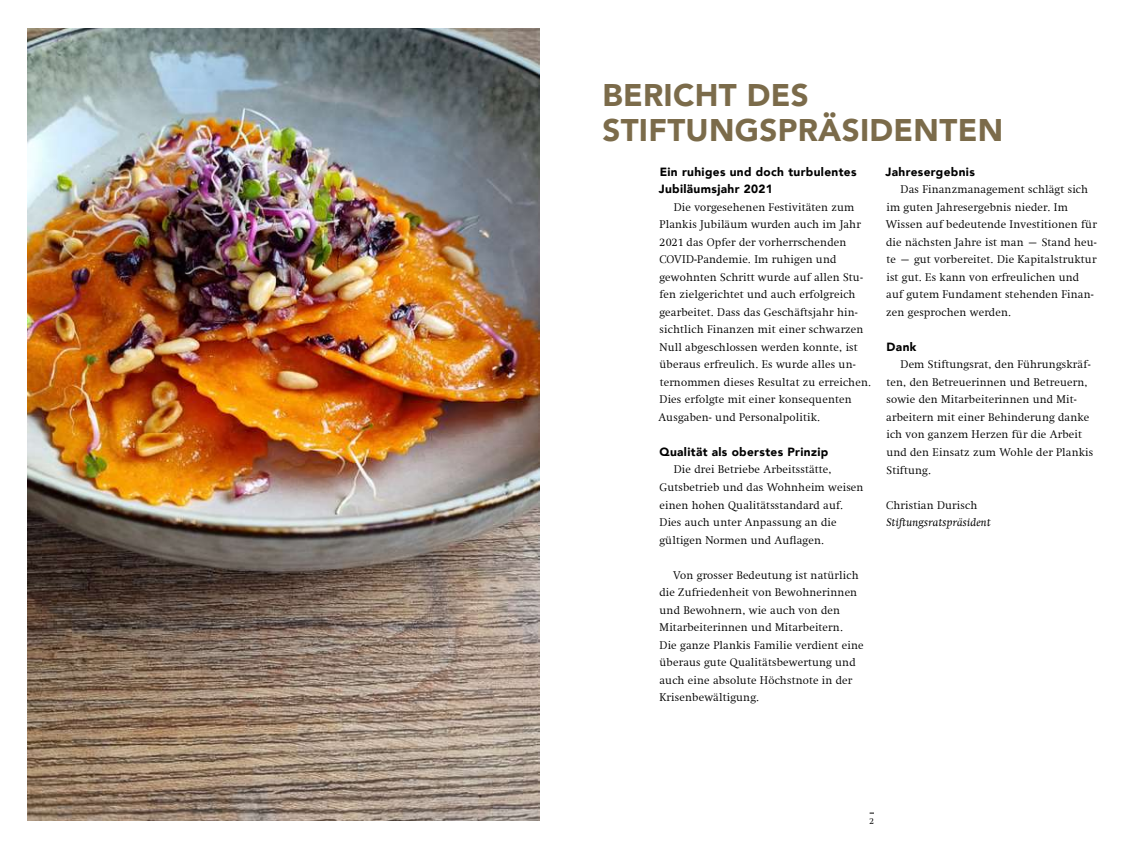
<style>
.page{position:relative;width:1134px;height:851px;background:#fff}
.page>*{position:absolute;margin:0;border:0;box-sizing:border-box;transform-origin:0 0}
.t1{font:900 31.25px/35px "Avenir";letter-spacing:.01em;color:#7b6b4a}
.t2{font:900 11.88px/17.5px "Avenir";letter-spacing:.03em;color:#000}
.t3{font:300 11.25px/17.5px "Swift Com";letter-spacing:.015em;color:#000}
.t4{font:italic 11.25px "Swift Com";letter-spacing:.015em;color:#000}
.t5{font:300 8.75px "Swift Com";color:#000}
</style>
<div class="page">
<img style="left:28px;top:28px;width:511px;height:792px">
<h1 class="t1" style="left:602px;top:76px;width:402px">BERICHT DES<br>STIFTUNGSPRÄSIDENTEN</h1>
<p class="t2" style="left:659px;top:162px;width:199px">Ein ruhiges und doch turbulentes<br>Jubiläumsjahr 2021</p>
<p class="t3" style="left:658px;top:198px;width:214px;text-indent:15px">Die vorgesehenen Festivitäten zum Plankis Jubiläum wurden auch im Jahr 2021 das Opfer der vorherrschenden COVID-Pandemie. Im ruhigen und gewohnten Schritt wurde auf allen Stu&shy;fen zielgerichtet und auch erfolgreich gearbeitet. Dass das Geschäftsjahr hin&shy;sichtlich Finanzen mit einer schwarzen Null abgeschlossen werden konnte, ist überaus erfreulich. Es wurde alles un&shy;ternommen dieses Resultat zu erreichen.<br>Dies erfolgte mit einer konsequenten Ausgaben- und Personalpolitik.</p>
<p class="t2" style="left:659px;top:442px;width:170px">Qualität als oberstes Prinzip</p>
<p class="t3" style="left:659px;top:461px;width:206px;text-indent:14px">Die drei Betriebe Arbeitsstätte, Gutsbetrieb und das Wohnheim weisen einen hohen Qualitätsstandard auf.<br>Dies auch unter Anpassung an die gültigen Normen und Auflagen.</p>
<p class="t3" style="left:659px;top:566px;width:206px;text-indent:14px">Von grosser Bedeutung ist natürlich die Zufriedenheit von Bewohnerinnen und Bewohnern, wie auch von den Mitarbeiterinnen und Mitarbeitern.<br>Die ganze Plankis Familie verdient eine überaus gute Qualitätsbewertung und auch eine absolute Höchstnote in der Krisenbewältigung.</p>
<p class="t2" style="left:885px;top:162px;width:91px">Jahresergebnis</p>
<p class="t3" style="left:886px;top:181px;width:213px;text-indent:15px">Das Finanzmanagement schlägt sich im guten Jahresergebnis nieder. Im Wissen auf bedeutende Investitionen für die nächsten Jahre ist man – Stand heu&shy;te – gut vorbereitet. Die Kapitalstruktur ist gut. Es kann von erfreulichen und auf gutem Fundament stehenden Finan&shy;zen gesprochen werden.</p>
<p class="t2" style="left:886px;top:337px;width:31px">Dank</p>
<p class="t3" style="left:886px;top:356px;width:209px;text-indent:14px">Dem Stiftungsrat, den Führungskräf&shy;ten, den Betreuerinnen und Betreuern, sowie den Mitarbeiterinnen und Mit&shy;arbeitern mit einer Behinderung danke ich von ganzem Herzen für die Arbeit und den Einsatz zum Wohle der Plankis Stiftung.</p>
<p class="t3" style="left:886px;top:496px;width:92px">Christian Durisch</p>
<p class="t4" style="left:886px;top:515px;width:106px">Stiftungsratspräsident</p>
<p class="t5" style="left:869px;top:816px;width:6px">2</p>
</div>
